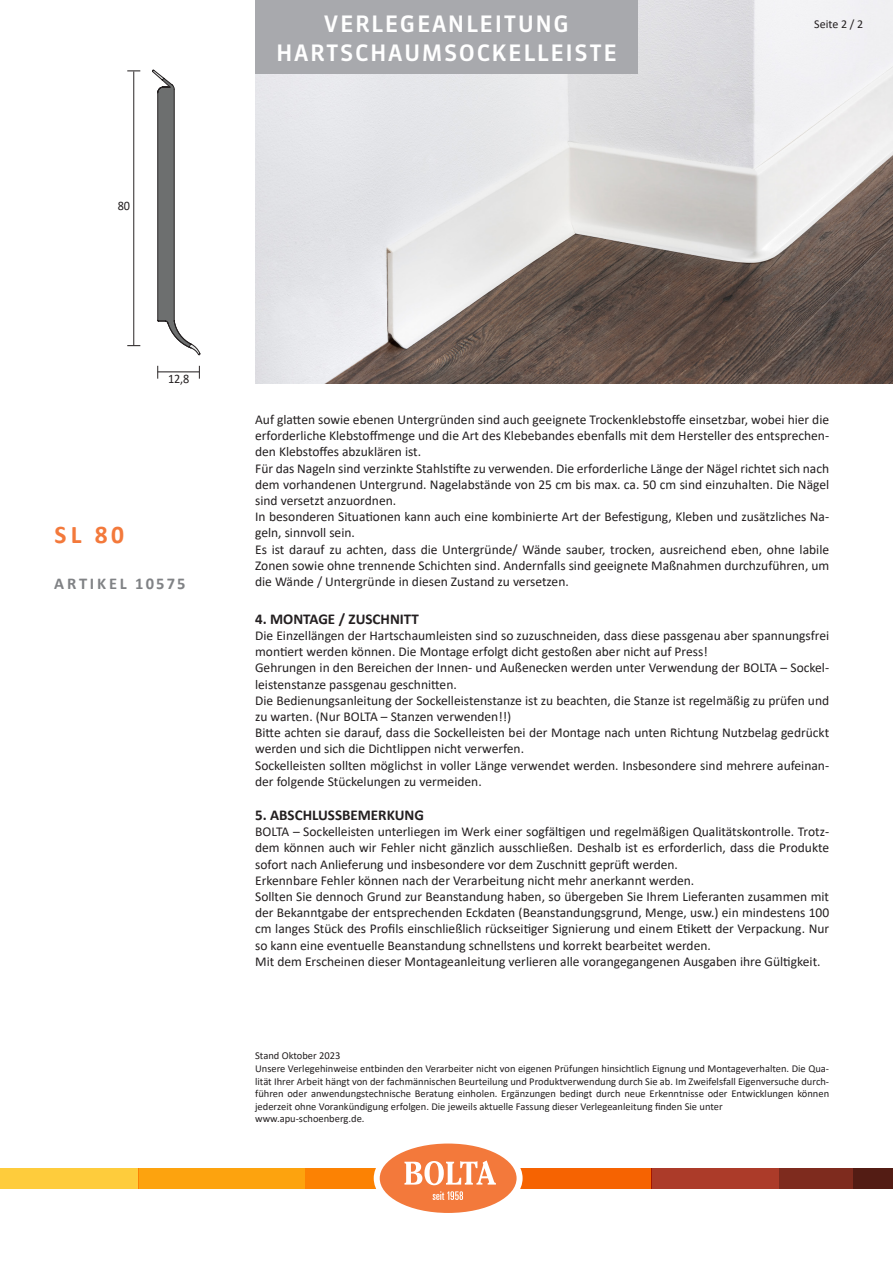
<style>
.page{position:relative;width:893px;height:1263px;background:#fff}
.page>*{position:absolute;margin:0;border:0;box-sizing:border-box;transform-origin:0 0}
.Artikelbezeichnung{font:700 25.5px "Calibri";color:#f3793b}
.Seitenkategorie_oben{font:500 22.5px "Sanuk OT";letter-spacing:.07em;color:#fff}
.Kategorien{font:700 16.5px "Calibri";letter-spacing:.165em;color:#808285}
.t1{font:700 15px "Calibri";color:#231f20}
.t2{font:13.5px/16.2px "Calibri";color:#231f20}
.t3{font:12.9px "Calibri";color:#231f20;scale:.95 1}
.t4{font:12px "Calibri";color:#231f20}
.t5{font:10.5px/12.6px "Calibri";color:#231f20;text-align:justify}
</style>
<div class="page">
<img style="left:255px;top:0;width:638px;height:384px">
<div style="left:255px;top:0;width:383px;height:74px;background:#a8a9ad"></div>
<svg style="left:152px;top:69px;width:49px;height:286px"></svg>
<svg style="left:127px;top:345px;width:13px;height:1px"></svg>
<svg style="left:127px;top:70px;width:13px;height:1px"></svg>
<hr style="left:133px;top:71px;width:1px;height:274px;background:#231f20">
<hr style="left:158px;top:371px;width:41px;height:1px;background:#231f20">
<svg style="left:199px;top:366px;width:1px;height:13px"></svg>
<svg style="left:157px;top:366px;width:1px;height:13px"></svg>
<div style="left:0;top:1168px;width:139px;height:20px;background:#fecc3c"></div>
<div style="left:139px;top:1168px;width:513px;height:20px;background:#fda30e"></div>
<svg style="left:306px;top:1168px;width:346px;height:20px;background:#f76d02"></svg>
<div style="left:652px;top:1168px;width:241px;height:20px;background:#ac3b29"></div>
<div style="left:780px;top:1168px;width:113px;height:20px;background:#7e2b1e"></div>
<div style="left:853px;top:1168px;width:40px;height:20px;background:#531c14"></div>
<div style="left:377px;top:1140px;width:143px;height:76px;background:#f3793b;border-radius:50%"></div>
<div style="left:374px;top:1137px;width:149px;height:82px;border:6px solid #fff;border-radius:50%"></div>
<svg style="left:404px;top:1160px;width:92px;height:25px"></svg>
<svg style="left:433px;top:1191px;width:30px;height:9px"></svg>
<p class="t3" style="left:118px;top:197px;width:15px">80</p>
<p class="t3" style="left:168px;top:370px;width:24px">12,8</p>
<p class="Artikelbezeichnung" style="left:54px;top:516px;width:71px">SL 80</p>
<p class="Kategorien" style="left:54px;top:572px;width:133px">ARTIKEL 10575</p>
<p class="Seitenkategorie_oben" style="left:324px;top:10px;width:247px">VERLEGEANLEITUNG</p>
<p class="t4" style="left:814px;top:16px;width:51px">Seite 2 / 2</p>
<p class="Seitenkategorie_oben" style="left:276px;top:38px;width:342px">HARTSCHAUMSOCKELLEISTE</p>
<p class="t2" style="left:255px;top:411px;width:576px;text-align:justify">Auf glatten sowie ebenen Untergründen sind auch geeignete Trockenklebstoffe einsetzbar, wobei hier die erforderliche Klebstoffmenge und die Art des Klebebandes ebenfalls mit dem Hersteller des entsprechen&shy;den Klebstoffes abzuklären ist.</p>
<p class="t2" style="left:255px;top:460px;width:576px;text-align:justify">Für das Nageln sind verzinkte Stahlstifte zu verwenden. Die erforderliche Länge der Nägel richtet sich nach dem vorhandenen Untergrund. Nagelabstände von 25 cm bis max. ca. 50 cm sind einzuhalten. Die Nägel sind versetzt anzuordnen.</p>
<p class="t2" style="left:255px;top:508px;width:576px">In besonderen Situationen kann auch eine kombinierte Art der Befestigung, Kleben und zusätzliches Na&shy;geln, sinnvoll sein.</p>
<p class="t2" style="left:255px;top:541px;width:576px;text-align:justify">Es ist darauf zu achten, dass die Untergründe/ Wände sauber, trocken, ausreichend eben, ohne labile Zonen sowie ohne trennende Schichten sind. Andernfalls sind geeignete Maßnahmen durchzuführen, um die Wände / Untergründe in diesen Zustand zu versetzen.</p>
<p class="t1" style="left:255px;top:608px;width:165px">4. MONTAGE / ZUSCHNITT</p>
<p class="t2" style="left:255px;top:627px;width:576px">Die Einzellängen der Hartschaumleisten sind so zuzuschneiden, dass diese passgenau aber spannungsfrei montiert werden können. Die Montage erfolgt dicht gestoßen aber nicht auf Press!</p>
<p class="t2" style="left:255px;top:659px;width:576px">Gehrungen in den Bereichen der Innen- und Außenecken werden unter Verwendung der BOLTA – Sockel&shy;leistenstanze passgenau geschnitten.</p>
<p class="t2" style="left:255px;top:692px;width:575px">Die Bedienungsanleitung der Sockelleistenstanze ist zu beachten, die Stanze ist regelmäßig zu prüfen und zu warten. (Nur BOLTA – Stanzen verwenden!!)</p>
<p class="t2" style="left:255px;top:724px;width:576px">Bitte achten sie darauf, dass die Sockelleisten bei der Montage nach unten Richtung Nutzbelag gedrückt werden und sich die Dichtlippen nicht verwerfen.</p>
<p class="t2" style="left:255px;top:757px;width:576px">Sockelleisten sollten möglichst in voller Länge verwendet werden. Insbesondere sind mehrere aufeinan&shy;der folgende Stückelungen zu vermeiden.</p>
<p class="t1" style="left:255px;top:804px;width:170px">5. ABSCHLUSSBEMERKUNG</p>
<p class="t2" style="left:255px;top:823px;width:576px;text-align:justify">BOLTA – Sockelleisten unterliegen im Werk einer sogfältigen und regelmäßigen Qualitätskontrolle. Trotz&shy;dem können auch wir Fehler nicht gänzlich ausschließen. Deshalb ist es erforderlich, dass die Produkte sofort nach Anlieferung und insbesondere vor dem Zuschnitt geprüft werden.</p>
<p class="t2" style="left:255px;top:872px;width:441px">Erkennbare Fehler können nach der Verarbeitung nicht mehr anerkannt werden.</p>
<p class="t2" style="left:255px;top:888px;width:576px;text-align:justify">Sollten Sie dennoch Grund zur Beanstandung haben, so übergeben Sie Ihrem Lieferanten zusammen mit der Bekanntgabe der entsprechenden Eckdaten (Beanstandungsgrund, Menge, usw.) ein mindestens 100 cm langes Stück des Profils einschließlich rückseitiger Signierung und einem Etikett der Verpackung. Nur so kann eine eventuelle Beanstandung schnellstens und korrekt bearbeitet werden.</p>
<p class="t2" style="left:255px;top:953px;width:567px">Mit dem Erscheinen dieser Montageanleitung verlieren alle vorangegangenen Ausgaben ihre Gültigkeit.</p>
<p class="t5" style="left:255px;top:1049px;width:87px">Stand Oktober 2023</p>
<p class="t5" style="left:255px;top:1062px;width:576px">Unsere Verlegehinweise entbinden den Verarbeiter nicht von eigenen Prüfungen hinsichtlich Eignung und Montageverhalten. Die Qua&shy;lität Ihrer Arbeit hängt von der fachmännischen Beurteilung und Produktverwendung durch Sie ab. Im Zweifelsfall Eigenversuche durch&shy;führen oder anwendungstechnische Beratung einholen. Ergänzungen bedingt durch neue Erkenntnisse oder Entwicklungen können jederzeit ohne Vorankündigung erfolgen. Die jeweils aktuelle Fassung dieser Verlegeanleitung finden Sie unter</p>
<p class="t5" style="left:255px;top:1112px;width:111px">www.apu-schoenberg.de.</p>
</div>
